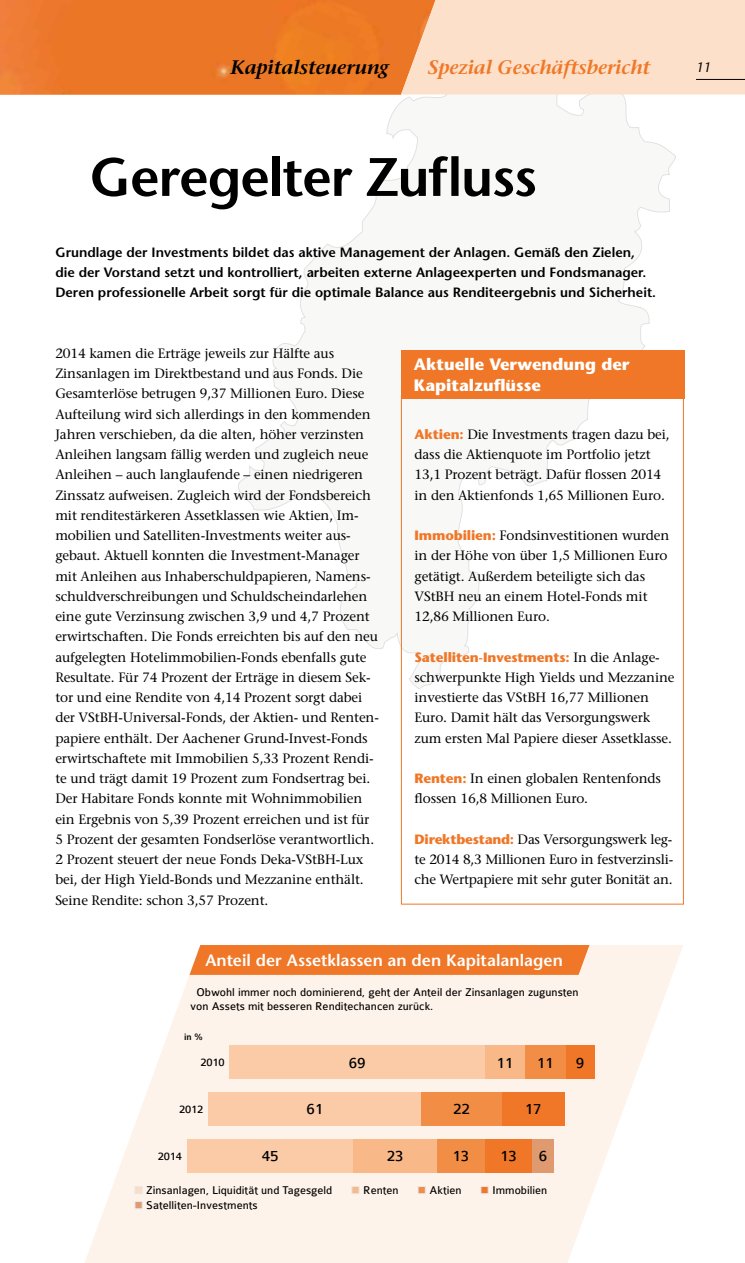
<style>
.page{position:relative;width:745px;height:1263px;background:#fff}
.page>*{position:absolute;margin:0;border:0;box-sizing:border-box;transform-origin:0 0}
.t1{font:600 54px "Stone Sans";letter-spacing:-.02em;color:#000}
.t2{font:italic 600 19.5px "Stone Serif";letter-spacing:-.01em;color:#ef7727}
.t3{font:italic 600 19.5px "Stone Serif";letter-spacing:-.01em;color:#000}
.t4{font:600 16.5px "Stone Sans";letter-spacing:.005em;color:#fff}
.t5{font:700 16.5px/21px "Stone Sans";color:#fff}
.t6{font:16.5px "Colaborate";letter-spacing:-.01em;color:#000}
.t7{font:13.5px/20.2px "Stone Serif";letter-spacing:-.01em;color:#000}
.t8{font:600 13.5px/20.2px "Stone Sans";color:#000}
.t9{font:700 13.5px "Stone Sans";letter-spacing:-.01em;color:#ef7727}
.t10{font:italic 13.5px "Stone Sans";color:#000}
.t11{font:12px/14.4px "Colaborate";color:#000}
.t12{font:500 9.9px "Colaborate";color:#000}
.s1{font-family:"Stone Sans";font-weight:700;color:#ef7727}
.s2{font-family:"Stone Serif";font-weight:400;color:#000}
</style>
<div class="page">
<img style="left:0;top:0;width:401px;height:94px">
<svg style="left:235px;top:94px;width:441px;height:595px"></svg>
<svg style="left:85px;top:945px;width:598px;height:318px;fill:#fef3ea"></svg>
<div style="left:189px;top:945px;width:400px;height:30px;background:#ef7727"></div>
<div style="left:480px;top:1186px;width:8px;height:8px;background:#ef7727;border:1px solid #e7e7eb"></div>
<div style="left:135px;top:1186px;width:7px;height:8px;background:#fcdcc3;border:1px solid #e7e7eb"></div>
<div style="left:417px;top:1186px;width:8px;height:8px;background:#f28d46;border:1px solid #e7e7eb"></div>
<div style="left:351px;top:1186px;width:8px;height:8px;background:#f8b888;border:1px solid #e7e7eb"></div>
<div style="left:135px;top:1201px;width:7px;height:8px;background:#e09a6f;border:1px solid #e7e7eb"></div>
<div style="left:565px;top:1045px;width:29px;height:34px;background:#ef7727"></div>
<div style="left:484px;top:1045px;width:40px;height:34px;background:#f8b888"></div>
<div style="left:229px;top:1045px;width:255px;height:34px;background:#fbcba8"></div>
<div style="left:524px;top:1045px;width:41px;height:34px;background:#f28d46"></div>
<div style="left:208px;top:1092px;width:213px;height:34px;background:#fbcba8"></div>
<div style="left:421px;top:1092px;width:81px;height:34px;background:#f28d46"></div>
<div style="left:502px;top:1092px;width:62px;height:34px;background:#ef7727"></div>
<div style="left:187px;top:1139px;width:166px;height:33px;background:#fbcba8"></div>
<div style="left:436px;top:1139px;width:48px;height:33px;background:#f28d46"></div>
<div style="left:353px;top:1139px;width:83px;height:33px;background:#f8b888"></div>
<div style="left:484px;top:1139px;width:48px;height:33px;background:#ef7727"></div>
<div style="left:532px;top:1139px;width:21px;height:33px;background:#e09a6f"></div>
<div style="left:401px;top:350px;width:283px;height:48px;background:#ef7727"></div>
<div style="left:401px;top:0;width:343px;height:95px;background:#fde0c9"></div>
<hr style="left:695px;top:79px;width:49px;height:1px;background:#000">
<h2 class="t3" style="left:230px;top:56px;width:160px">Kapitalsteuerung</h2>
<h2 class="t2" style="left:427px;top:56px;width:224px">Spezial Geschäftsbericht</h2>
<p class="t10" style="left:695px;top:59px;width:17px">11</p>
<h1 class="t1" style="left:90px;top:145px;width:448px">Geregelter Zufluss</h1>
<p class="t8" style="left:55px;top:242px;width:602px">Grundlage der Investments bildet das aktive Management der Anlagen. Gemäß den Zielen, die der Vorstand setzt und kontrolliert, arbeiten externe Anlageexperten und Fondsmanager.<br>Deren professionelle Arbeit sorgt für die optimale Balance aus Renditeergebnis und Sicherheit.</p>
<p class="t7" style="left:55px;top:343px;width:325px">2014 kamen die Erträge jeweils zur Hälfte aus Zinsanlagen im Direktbestand und aus Fonds. Die Gesamterlöse betrugen 9,37 Millionen Euro. Diese Aufteilung wird sich allerdings in den kommenden Jahren verschieben, da die alten, höher verzinsten Anleihen langsam fällig werden und zugleich neue Anleihen – auch langlaufende – einen niedrigeren Zinssatz aufweisen. Zugleich wird der Fondsbereich mit renditestärkeren Assetklassen wie Aktien, Im&shy;mobilien und Satelliten-Investments weiter aus&shy;gebaut. Aktuell konnten die Investment-Manager mit Anleihen aus Inhaberschuldpapieren, Namens&shy;schuldverschreibungen und Schuldscheindarlehen eine gute Verzinsung zwischen 3,9 und 4,7 Prozent erwirtschaften. Die Fonds erreichten bis auf den neu aufgelegten Hotelimmobilien-Fonds ebenfalls gute Resultate. Für 74 Prozent der Erträge in diesem Sek&shy;tor und eine Rendite von 4,14 Prozent sorgt dabei der VStBH-Universal-Fonds, der Aktien- und Renten&shy;papiere enthält. Der Aachener Grund-Invest-Fonds erwirtschaftete mit Immobilien 5,33 Prozent Rendi&shy;te und trägt damit 19 Prozent zum Fondsertrag bei.<br>Der Habitare Fonds konnte mit Wohnimmobilien ein Ergebnis von 5,39 Prozent erreichen und ist für 5 Prozent der gesamten Fondserlöse verantwortlich.<br>2 Prozent steuert der neue Fonds Deka-VStBH-Lux bei, der High Yield-Bonds und Mezzanine enthält.<br>Seine Rendite: schon 3,57 Prozent.</p>
<p class="t5" style="left:413px;top:354px;width:217px">Aktuelle Verwendung der<br>Kapitalzuflüsse</p>
<p class="t7" style="left:414px;top:424px;width:256px"><span class="s1">Aktien:</span> Die Investments tragen dazu bei, dass die Aktienquote im Portfolio jetzt 13,1 Prozent beträgt. Dafür flossen 2014 in den Aktienfonds 1,65 Millionen Euro.</p>
<p class="t7" style="left:414px;top:525px;width:256px"><span class="s1">Immobilien:</span> Fondsinvestitionen wurden in der Höhe von über 1,5 Millionen Euro getätigt. Außerdem beteiligte sich das VStBH neu an einem Hotel-Fonds mit 12,86 Millionen Euro.</p>
<p class="t9" style="left:414px;top:649px;width:246px">Satelliten-Investments: <span class="s2">In die Anlage-</span></p>
<p class="t7" style="left:414px;top:667px;width:261px">schwerpunkte High Yields und Mezzanine investierte das VStBH 16,77 Millionen Euro. Damit hält das Versorgungswerk zum ersten Mal Papiere dieser Assetklasse.</p>
<p class="t7" style="left:414px;top:768px;width:248px"><span class="s1">Renten:</span> In einen globalen Rentenfonds flossen 16,8 Millionen Euro.</p>
<p class="t7" style="left:414px;top:829px;width:260px;text-align:justify"><span class="s1">Direktbestand:</span> Das Versorgungswerk leg&shy;te 2014 8,3 Millionen Euro in festverzinsli&shy;che Wertpapiere mit sehr guter Bonität an.</p>
<p class="t4" style="left:205px;top:950px;width:359px">Anteil der Assetklassen an den Kapitalanlagen</p>
<p class="t11" style="left:190px;top:985px;width:389px;text-indent:6px">Obwohl immer noch dominierend, geht der Anteil der Zinsanlagen zugunsten von Assets mit besseren Renditechancen zurück.</p>
<p class="t12" style="left:184px;top:1031px;width:20px">in %</p>
<p class="t11" style="left:200px;top:1055px;width:26px">2010</p>
<p class="t6" style="left:348px;top:1054px;width:18px">69</p>
<p class="t6" style="left:496px;top:1054px;width:18px">11</p>
<p class="t6" style="left:536px;top:1054px;width:18px">11</p>
<p class="t6" style="left:575px;top:1054px;width:10px">9</p>
<p class="t11" style="left:179px;top:1102px;width:26px">2012</p>
<p class="t6" style="left:306px;top:1101px;width:18px">61</p>
<p class="t6" style="left:453px;top:1101px;width:18px">22</p>
<p class="t6" style="left:524px;top:1101px;width:18px">17</p>
<p class="t11" style="left:158px;top:1149px;width:26px">2014</p>
<p class="t6" style="left:262px;top:1147px;width:18px">45</p>
<p class="t6" style="left:386px;top:1147px;width:18px">23</p>
<p class="t6" style="left:452px;top:1147px;width:18px">13</p>
<p class="t6" style="left:499px;top:1147px;width:18px">13</p>
<p class="t6" style="left:538px;top:1147px;width:10px">6</p>
<p class="t11" style="left:146px;top:1183px;width:187px">Zinsanlagen, Liquidität und Tagesgeld</p>
<p class="t11" style="left:363px;top:1183px;width:37px">Renten</p>
<p class="t11" style="left:429px;top:1183px;width:34px">Aktien</p>
<p class="t11" style="left:492px;top:1183px;width:56px">Immobilien</p>
<p class="t11" style="left:146px;top:1198px;width:113px">Satelliten-Investments</p>
</div>
